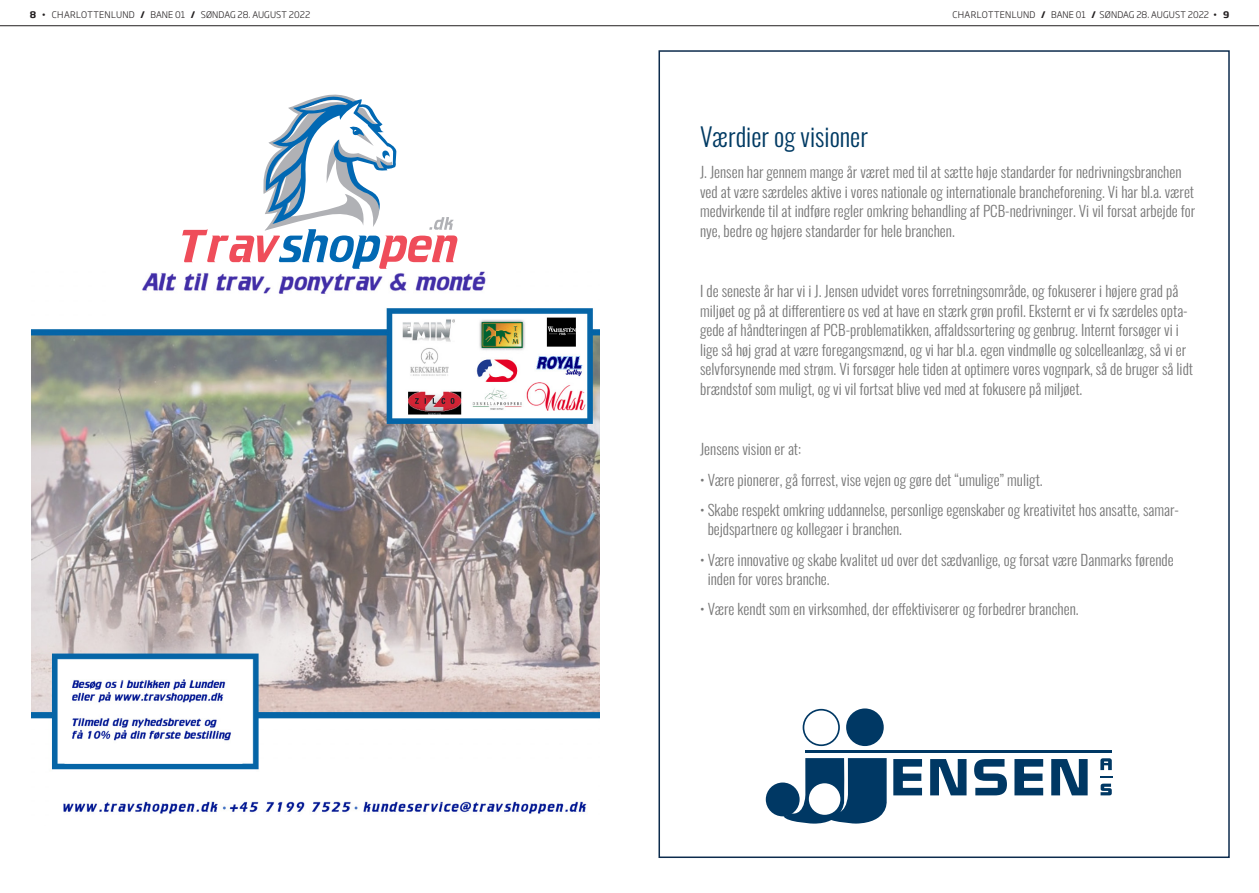
<style>
.page{position:relative;width:1259px;height:893px;background:#fff}
.page>*{position:absolute;margin:0;border:0;box-sizing:border-box;transform-origin:0 0}
.t1{font:300 25.5px "Oswald";color:#003a63}
.t2{font:300 15px/19.5px "Oswald";color:#777}
.t3{font:300 9px "Soho Gothic Pro";letter-spacing:.015em;color:#231f20}
.s1{font-weight:700}
</style>
<div class="page">
<div style="left:846px;top:708px;width:37px;height:38px;background:#003864;border-radius:50%"></div>
<svg style="left:802px;top:709px;width:38px;height:37px"></svg>
<div style="left:766px;top:782px;width:33px;height:34px;background:#003864;border-radius:50%"></div>
<hr style="left:805px;top:750px;width:307px;height:3px;background:#003864">
<svg style="left:1100px;top:776px;width:12px;height:2px"></svg>
<svg style="left:930px;top:759px;width:36px;height:36px"></svg>
<svg style="left:1051px;top:759px;width:36px;height:36px"></svg>
<svg style="left:974px;top:759px;width:33px;height:36px"></svg>
<svg style="left:1014px;top:759px;width:29px;height:36px"></svg>
<svg style="left:783px;top:758px;width:139px;height:66px"></svg>
<svg style="left:1100px;top:758px;width:11px;height:12px"></svg>
<svg style="left:1100px;top:784px;width:11px;height:11px"></svg>
<img style="left:31px;top:271px;width:569px;height:543px">
<svg style="left:182px;top:94px;width:275px;height:175px"></svg>
<hr style="left:0;top:25px;width:1259px;height:1px;background:#231f20">
<p class="t3" style="left:30px;top:7px;width:282px"><span class="s1">8</span> • CHARLOTTENLUND <span class="s1">/</span> BANE 01 <span class="s1">/</span> SØNDAG 28. AUGUST 2022</p>
<p class="t3" style="left:952px;top:7px;width:278px">CHARLOTTENLUND <span class="s1">/</span> BANE 01 <span class="s1">/</span> SØNDAG 28. AUGUST 2022 • <span class="s1">9</span></p>
<p class="t1" style="left:700px;top:114px;width:169px">Værdier og visioner</p>
<p class="t2" style="left:700px;top:161px;width:497px">J. Jensen har gennem mange år været med til at sætte høje standarder for nedrivningsbranchen ved at være særdeles aktive i vores nationale og internationale brancheforening. Vi har bl.a. været medvirkende til at indføre regler omkring behandling af PCB-nedrivninger. Vi vil forsat arbejde for nye, bedre og højere standarder for hele branchen.</p>
<p class="t2" style="left:700px;top:280px;width:494px">I de seneste år har vi i J. Jensen udvidet vores forretningsområde, og fokuserer i højere grad på miljøet og på at differentiere os ved at have en stærk grøn profil. Eksternt er vi fx særdeles opta&shy;gede af håndteringen af PCB-problematikken, affaldssortering og genbrug. Internt forsøger vi i lige så høj grad at være foregangsmænd, og vi har bl.a. egen vindmølle og solcelleanlæg, så vi er selvforsynende med strøm. Vi forsøger hele tiden at optimere vores vognpark, så de bruger så lidt brændstof som muligt, og vi vil fortsat blive ved med at fokusere på miljøet.</p>
<p class="t2" style="left:700px;top:438px;width:102px">Jensens vision er at:</p>
<p class="t2" style="left:700px;top:468px;width:344px">• Være pionerer, gå forrest, vise vejen og gøre det “umulige” muligt.</p>
<p class="t2" style="left:707px;top:498px;width:473px;text-indent:-8px">• Skabe respekt omkring uddannelse, personlige egenskaber og kreativitet hos ansatte, samar&shy;bejdspartnere og kollegaer i branchen.</p>
<p class="t2" style="left:707px;top:548px;width:467px;text-indent:-8px">• Være innovative og skabe kvalitet ud over det sædvanlige, og forsat være Danmarks førende inden for vores branche.</p>
<p class="t2" style="left:700px;top:598px;width:380px">• Være kendt som en virksomhed, der effektiviserer og forbedrer branchen.</p>
</div>
